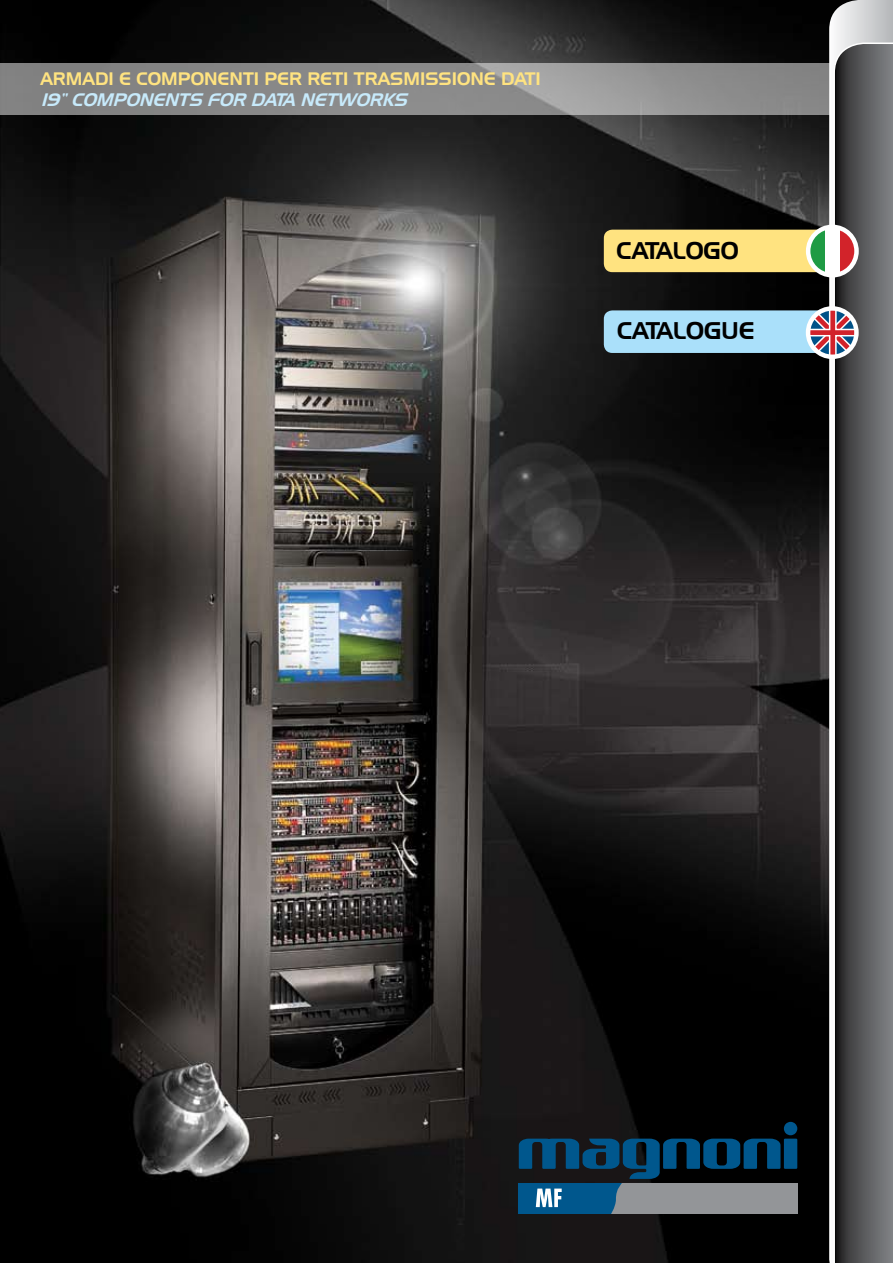
<style>
.page{position:relative;width:893px;height:1263px;background:#fff}
.page>*{position:absolute;margin:0;border:0;box-sizing:border-box;transform-origin:0 0}
.t1{font:24px "Slicker";color:#000}
.t2{font:18px "Slicker";color:#ffe380}
.t3{font:italic 18px "Slicker";color:#c7eafb}
</style>
<div class="page">
<img style="left:0;top:0;width:829px;height:1263px">
<svg style="left:0;top:64px;width:829px;height:51px;background:#8b8b8b"></svg>
<svg style="left:829px;top:0;width:64px;height:1263px"></svg>
<svg style="left:833px;top:43px;width:60px;height:1220px;background:#5b5b5d"></svg>
<div style="left:604px;top:230px;width:234px;height:42px;background:#ffe380;border-radius:9px"></div>
<div style="left:604px;top:310px;width:234px;height:43px;background:#aae0fa;border-radius:9px"></div>
<svg style="left:808px;top:308px;width:48px;height:49px;background:#a17c8b"></svg>
<div style="left:806px;top:306px;width:53px;height:53px;border:4px solid #fff;border-radius:50%"></div>
<div style="left:819px;top:227px;width:24px;height:48px;background:#fff"></div>
<svg style="left:840px;top:227px;width:16px;height:48px"></svg>
<svg style="left:808px;top:227px;width:17px;height:48px"></svg>
<div style="left:806px;top:225px;width:53px;height:52px;border:4px solid #fff;border-radius:50%"></div>
<svg style="left:519px;top:1122px;width:278px;height:92px;background:#284559"></svg>
<p class="t2" style="left:40px;top:69px;width:502px">ARMADI E COMPONENTI PER RETI TRASMISSIONE DATI</p>
<p class="t3" style="left:40px;top:90px;width:373px">19”COMPONENTS FOR DATA NETWORKS</p>
<h1 class="t1" style="left:617px;top:237px;width:124px">CATALOGO</h1>
<h1 class="t1" style="left:617px;top:317px;width:139px">CATALOGUE</h1>
</div>
